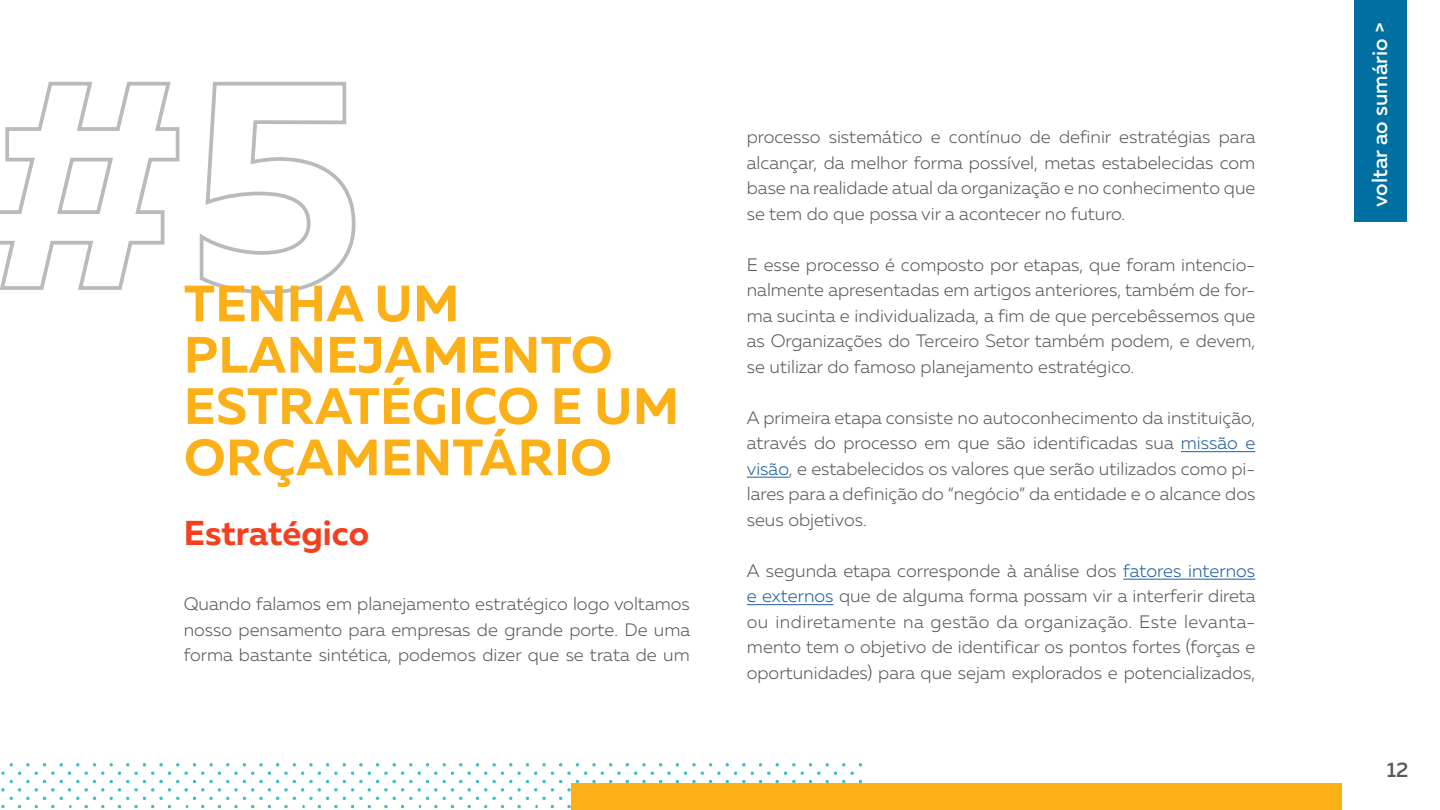
<style>
.page{position:relative;width:1440px;height:810px;background:#fff}
.page>*{position:absolute;margin:0;border:0;box-sizing:border-box;transform-origin:0 0}
.t1{font:700 51px/51.3px "Muller";letter-spacing:.01em;color:#fcb017}
.t2{font:700 34.5px "Muller";color:#f5401f}
.t3{font:500 21px "Muller";color:#fff}
.t4{font:500 21px "Muller";color:#58595b}
.t5{font:300 18px/25.5px "Muller";color:#58595b;text-align:justify}
.s1{color:#215e9e}
</style>
<div class="page">
<div style="left:1354px;top:0;width:53px;height:221px;background:#0070a3"></div>
<img style="left:1px;top:763px;width:862px;height:47px">
<div style="left:572px;top:783px;width:770px;height:27px;background:#fcb017"></div>
<svg style="left:0;top:81px;width:180px;height:209px"></svg>
<svg style="left:199px;top:81px;width:157px;height:213px"></svg>
<hr style="left:1181px;top:451px;width:74px;height:1px;background:#215e9e">
<hr style="left:747px;top:477px;width:42px;height:1px;background:#215e9e">
<hr style="left:1123px;top:579px;width:132px;height:1px;background:#215e9e">
<hr style="left:747px;top:604px;width:87px;height:1px;background:#215e9e">
<h1 class="t1" style="left:184px;top:278px;width:497px">TENHA UM<br>PLANEJAMENTO<br>ESTRATÉGICO E UM<br>ORÇAMENTÁRIO</h1>
<h2 class="t2" style="left:184px;top:511px;width:187px">Estratégico</h2>
<p class="t5" style="left:184px;top:591px;width:508px">Quando falamos em planejamento estratégico logo voltamos nosso pensamento para empresas de grande porte. De uma forma bastante sintética, podemos dizer que se trata de um</p>
<p class="t5" style="left:747px;top:124px;width:510px">processo sistemático e contínuo de definir estratégias para alcançar, da melhor forma possível, metas estabelecidas com base na realidade atual da organização e no conhecimento que se tem do que possa vir a acontecer no futuro.</p>
<p class="t5" style="left:747px;top:252px;width:510px">E esse processo é composto por etapas, que foram intencio&shy;nalmente apresentadas em artigos anteriores, também de for&shy;ma sucinta e individualizada, a fim de que percebêssemos que as Organizações do Terceiro Setor também podem, e devem, se utilizar do famoso planejamento estratégico.</p>
<p class="t5" style="left:747px;top:405px;width:510px">A primeira etapa consiste no autoconhecimento da instituição, através do processo em que são identificadas sua <span class="s1">missão e visão</span>, e estabelecidos os valores que serão utilizados como pi&shy;lares para a definição do “negócio” da entidade e o alcance dos seus objetivos.</p>
<p class="t5" style="left:747px;top:558px;width:510px">A segunda etapa corresponde à análise dos <span class="s1">fatores internos e externos</span> que de alguma forma possam vir a interferir direta ou indiretamente na gestão da organização. Este levanta&shy;mento tem o objetivo de identificar os pontos fortes (forças e oportunidades) para que sejam explorados e potencializados,</p>
<p class="t3" style="left:1367px;top:207px;width:185px;rotate:-90deg">voltar ao sumário &gt;</p>
<p class="t4" style="left:1387px;top:756px;width:23px">12</p>
</div>
